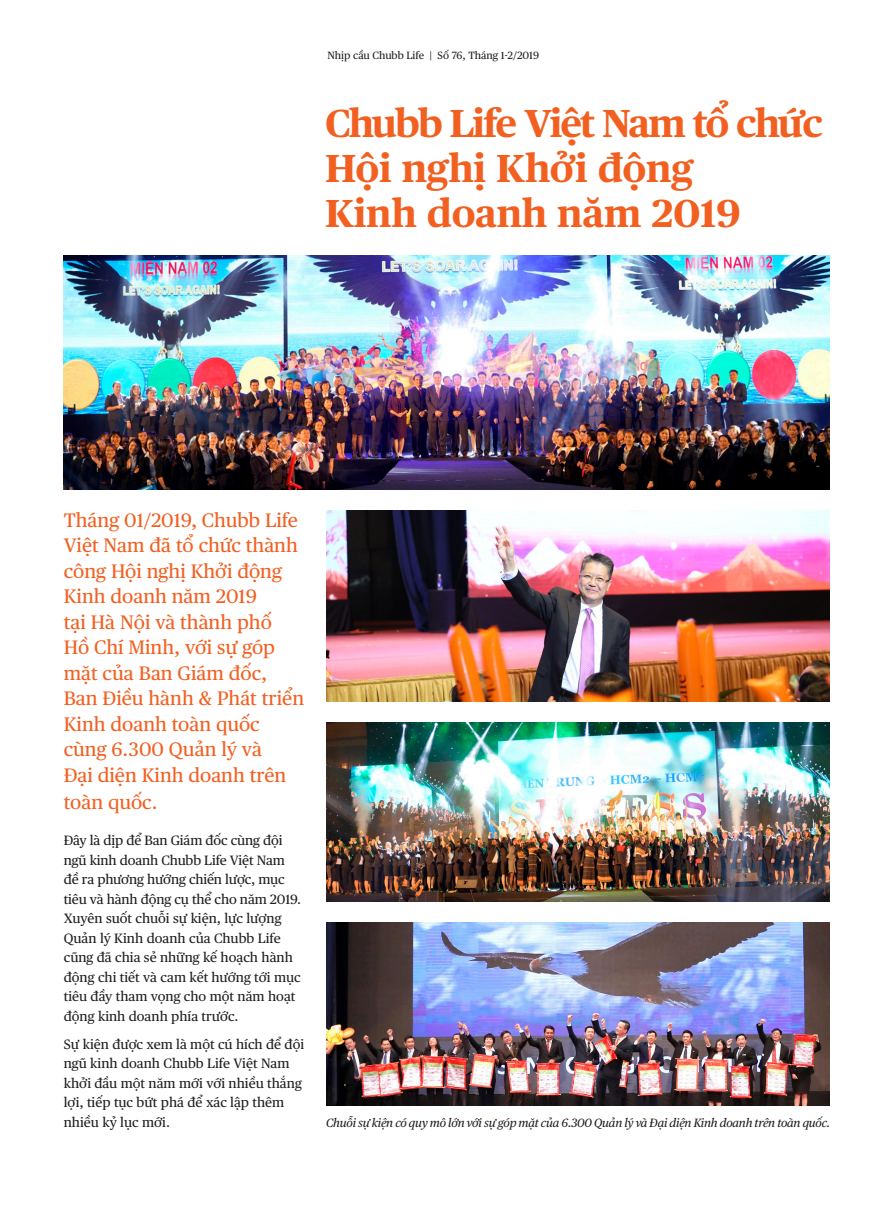
<style>
.page{position:relative;width:872px;height:1212px;background:#fff}
.page>*{position:absolute;margin:0;border:0;box-sizing:border-box;transform-origin:0 0}
.Headline{font:700 39px/45px "Chubb Publico Text VN";letter-spacing:-.01em;color:#f26021}
.Sapo{font:19.5px/25.7px "Chubb Publico Text VN";color:#f26021}
.Body_text{font:13.5px/19.5px "Chubb Publico Text VN";color:#231f20}
.t1{font:italic 12px "Chubb Publico Text VN";letter-spacing:-.02em;color:#231f20}
.t2{font:10.5px "Chubb Publico Text VN";color:#231f20}
</style>
<div class="page">
<img style="left:326px;top:510px;width:503px;height:192px">
<img style="left:326px;top:923px;width:503px;height:183px">
<img style="left:64px;top:255px;width:765px;height:234px">
<img style="left:327px;top:723px;width:502px;height:178px">
<p class="t2" style="left:327px;top:48px;width:213px">Nhịp cầu Chubb Life | Số 76, Tháng 1-2/2019</p>
<p class="Headline" style="left:325px;top:98px;width:499px">Chubb Life Việt Nam tổ chức<br>Hội nghị Khởi động<br>Kinh doanh năm 2019</p>
<p class="Sapo" style="left:64px;top:506px;width:242px">Tháng 01/2019, Chubb Life<br>Việt Nam đã tổ chức thành công Hội nghị Khởi động<br>Kinh doanh năm 2019<br>tại Hà Nội và thành phố<br>Hồ Chí Minh, với sự góp mặt của Ban Giám đốc,<br>Ban Điều hành &amp; Phát triển<br>Kinh doanh toàn quốc cùng 6.300 Quản lý và<br>Đại diện Kinh doanh trên toàn quốc.</p>
<p class="Body_text" style="left:64px;top:830px;width:239px">Đây là dịp để Ban Giám đốc cùng đội ngũ kinh doanh Chubb Life Việt Nam đề ra phương hướng chiến lược, mục tiêu và hành động cụ thể cho năm 2019.<br>Xuyên suốt chuỗi sự kiện, lực lượng<br>Quản lý Kinh doanh của Chubb Life cũng đã chia sẻ những kế hoạch hành động chi tiết và cam kết hướng tới mục tiêu đầy tham vọng cho một năm hoạt động kinh doanh phía trước.</p>
<p class="Body_text" style="left:64px;top:1033px;width:242px">Sự kiện được xem là một cú hích để đội ngũ kinh doanh Chubb Life Việt Nam khởi đầu một năm mới với nhiều thắng lợi, tiếp tục bứt phá để xác lập thêm nhiều kỷ lục mới.</p>
<p class="t1" style="left:326px;top:1114px;width:505px">Chuỗi sự kiện có quy mô lớn với sự góp mặt của 6.300 Quản lý và Đại diện Kinh doanh trên toàn quốc.</p>
</div>
